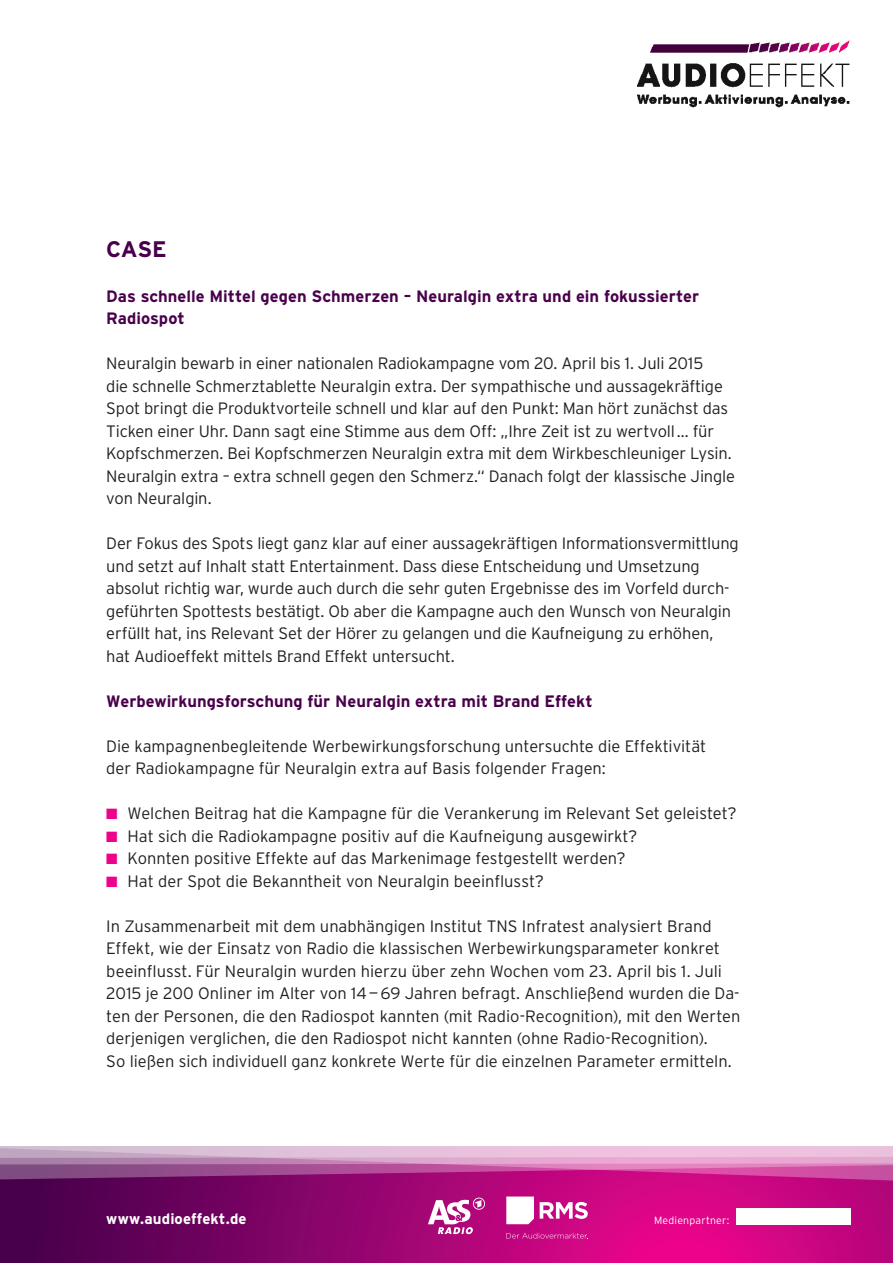
<style>
.page{position:relative;width:893px;height:1263px;background:#fff}
.page>*{position:absolute;margin:0;border:0;box-sizing:border-box;transform-origin:0 0}
.t1{font:700 22.5px "Interstate";color:#49004b}
.t2{font:300 16.5px/22.5px "Interstate";letter-spacing:-.005em;color:#231f20}
.t3{font:700 16.5px/22.5px "Interstate";letter-spacing:-.005em;color:#49004b}
.t4{font:700 15px "Interstate";color:#fff}
.t5{font:300 10.5px "Interstate";letter-spacing:.02em;color:#fff}
.s1{color:#ed028c}
</style>
<div class="page">
<svg style="left:0;top:1188px;width:893px;height:75px;background:#9d0470"></svg>
<svg style="left:0;top:1164px;width:893px;height:24px;background:#a92984"></svg>
<svg style="left:0;top:1146px;width:893px;height:18px;background:#dcafd0"></svg>
<img style="left:637px;top:40px;width:213px;height:68px">
<svg style="left:428px;top:1197px;width:57px;height:37px"></svg>
<svg style="left:506px;top:1196px;width:28px;height:28px"></svg>
<svg style="left:540px;top:1202px;width:48px;height:17px"></svg>
<svg style="left:506px;top:1233px;width:82px;height:6px"></svg>
<img style="left:737px;top:1209px;width:113px;height:15px">
<h1 class="t1" style="left:106px;top:235px;width:62px">Case</h1>
<p class="t3" style="left:106px;top:284px;width:594px">Das schnelle M ittel gegen Schmerzen – Neuralgin extra und ein fokussierter<br>Radiospot</p>
<p class="t2" style="left:106px;top:352px;width:630px">Neuralgin bewarb in einer nationalen Radiokampagne vom 20. April bis 1. Juli 2015<br>die schnelle Schmerztablette Neuralgin extra. Der sympathische und aussagekräftige Spot bringt die Produktvorteile schnell und klar auf den Punkt: Man hört zunächst das Ticken einer Uhr. Dann sagt eine Stimme aus dem Off: „Ihre Zeit ist zu wertvoll… für Kopfschmerzen. Bei Kopfschmerzen Neuralgin extra mit dem Wirkbeschleuniger Lysin.<br>Neuralgin extra – extra schnell gegen den Schmerz.“ Danach folgt der klassische Jingle von Neuralgin.</p>
<p class="t2" style="left:106px;top:532px;width:634px">Der Fokus des Spots liegt ganz klar auf einer aussagekräftigen Informationsvermittlung und setzt auf Inhalt statt Entertainment. Dass diese Entscheidung und Umsetzung absolut richtig war, wurde auch durch die sehr guten Ergebnisse des im Vorfeld durch&shy;geführten Spottests bestätigt. Ob aber die Kampagne auch den Wunsch von Neuralgin erfüllt hat, ins Relevant Set der Hörer zu gelangen und die Kaufneigung zu erhöhen, hat Audioeffekt mittels Brand Effekt untersucht.</p>
<p class="t3" style="left:106px;top:689px;width:488px">Werbewirkungsforschung für Neuralgin extra mit Brand Effekt</p>
<p class="t2" style="left:106px;top:734px;width:601px">Die kampagnenbegleitende Werbewirkungsforschung untersuchte die Effektivität der Radiokampagne für Neuralgin extra auf Basis folgender Fragen:</p>
<p class="t2" style="left:106px;top:802px;width:632px"><span class="s1">■</span> Welchen Beitrag hat die Kampagne für die Verankerung im Relevant Set geleistet?</p>
<p class="t2" style="left:106px;top:824px;width:533px"><span class="s1">■</span> Hat sich die Radiokampagne positiv auf die Kaufneigung ausgewirkt?</p>
<p class="t2" style="left:106px;top:847px;width:521px"><span class="s1">■</span> Konnten positive Effekte auf das Markenimage festgestellt werden?</p>
<p class="t2" style="left:106px;top:869px;width:439px"><span class="s1">■</span> Hat der Spot die Bekanntheit von Neuralgin beeinflusst?</p>
<p class="t2" style="left:106px;top:914px;width:636px">In Zusammenarbeit mit dem unabhängigen Institut TNS Infratest analysiert Brand Effekt, wie der Einsatz von Radio die klassischen Werbewirkungsparameter konkret beeinflusst. Für Neuralgin wurden hierzu über zehn Wochen vom 23. April bis 1. Juli 2015 je 200 Onliner im Alter von 14—69 Jahren befragt. Anschließend wurden die Da&shy;ten der Personen, die den Radiospot kannten (mit Radio-Recognition), mit den Werten derjenigen verglichen, die den Radiospot nicht kannten (ohne Radio-Recognition).<br>So ließen sich individuell ganz konkrete Werte für die einzelnen Parameter ermitteln.</p>
<p class="t4" style="left:106px;top:1209px;width:142px">www.audioeffekt.de</p>
<p class="t5" style="left:654px;top:1214px;width:77px">Medienpartner:</p>
</div>
